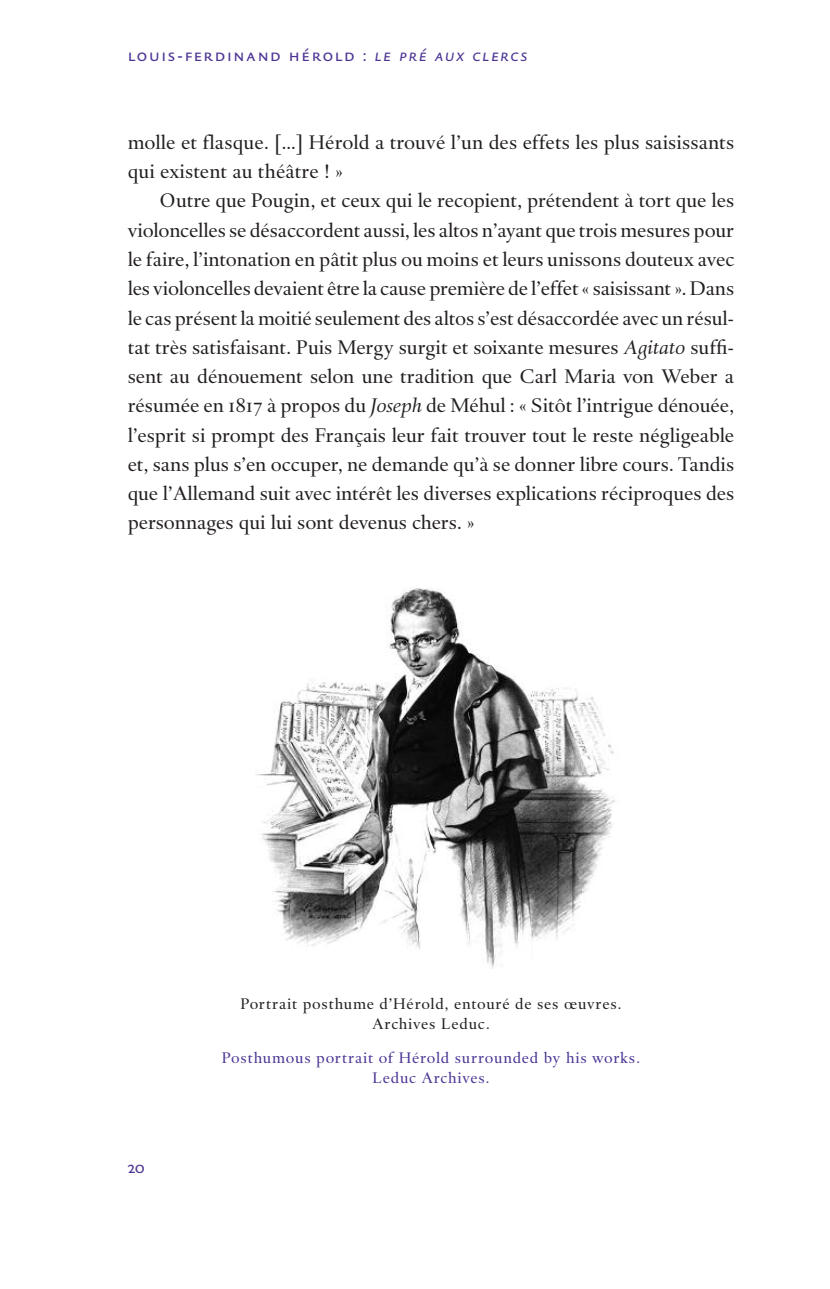
<style>
.page{position:relative;width:830px;height:1289px;background:#fff}
.page>*{position:absolute;margin:0;border:0;box-sizing:border-box;transform-origin:0 0}
.t1{font:20.25px/29.2px "DTL Haarlemmer SD";color:#231f20}
.t2{font:18px "DTL Haarlemmer D Sans Caps";letter-spacing:.095em;color:#4d3595}
.t3{font:15.75px/20.2px "DTL Haarlemmer SD";letter-spacing:.05em;color:#4d3595;text-align:center}
.t4{font:15.75px/20.2px "DTL Haarlemmer SD";letter-spacing:.05em;color:#231f20;text-align:center}
.s1{font-style:italic}
</style>
<div class="page">
<img style="left:255px;top:588px;width:360px;height:380px">
<p class="t2" style="left:128px;top:44px;width:401px">louis-ferdinand hérold : <span class="s1">le pré aux clercs</span></p>
<p class="t1" style="left:128px;top:127px;width:607px">molle et flasque. [...] Hérold a trouvé l’un des effets les plus saisissants qui existent au théâtre ! »</p>
<p class="t1" style="left:128px;top:186px;width:607px;text-align:justify;text-indent:32px">Outre que Pougin, et ceux qui le recopient, prétendent à tort que les violoncelles se désaccordent aussi, les altos n’ayant que trois mesures pour le faire, l’intonation en pâtit plus ou moins et leurs unissons douteux avec les violoncelles devaient être la cause première de l’effet « saisissant ». Dans le cas présent la moitié seulement des altos s’est désaccordée avec un résul&shy;tat très satisfaisant. Puis Mergy surgit et soixante mesures <span class="s1">Agitato</span> suffi&shy;sent au dénouement selon une tradition que Carl Maria von Weber a résumée en 1817 à propos du <span class="s1">Joseph</span> de Méhul : « Sitôt l’intrigue dénouée, l’esprit si prompt des Français leur fait trouver tout le reste négligeable et, sans plus s’en occuper, ne demande qu’à se donner libre cours. Tandis que l’Allemand suit avec intérêt les diverses explications réciproques des personnages qui lui sont devenus chers. »</p>
<p class="t2" style="left:128px;top:1156px;width:19px">20</p>
<p class="t4" style="left:240px;top:993px;width:382px">Portrait posthume d’Hérold, entouré de ses œuvres.<br>Archives Leduc.</p>
<p class="t3" style="left:222px;top:1047px;width:419px">Posthumous portrait of Hérold surrounded by his works.<br>Leduc Archives.</p>
</div>
